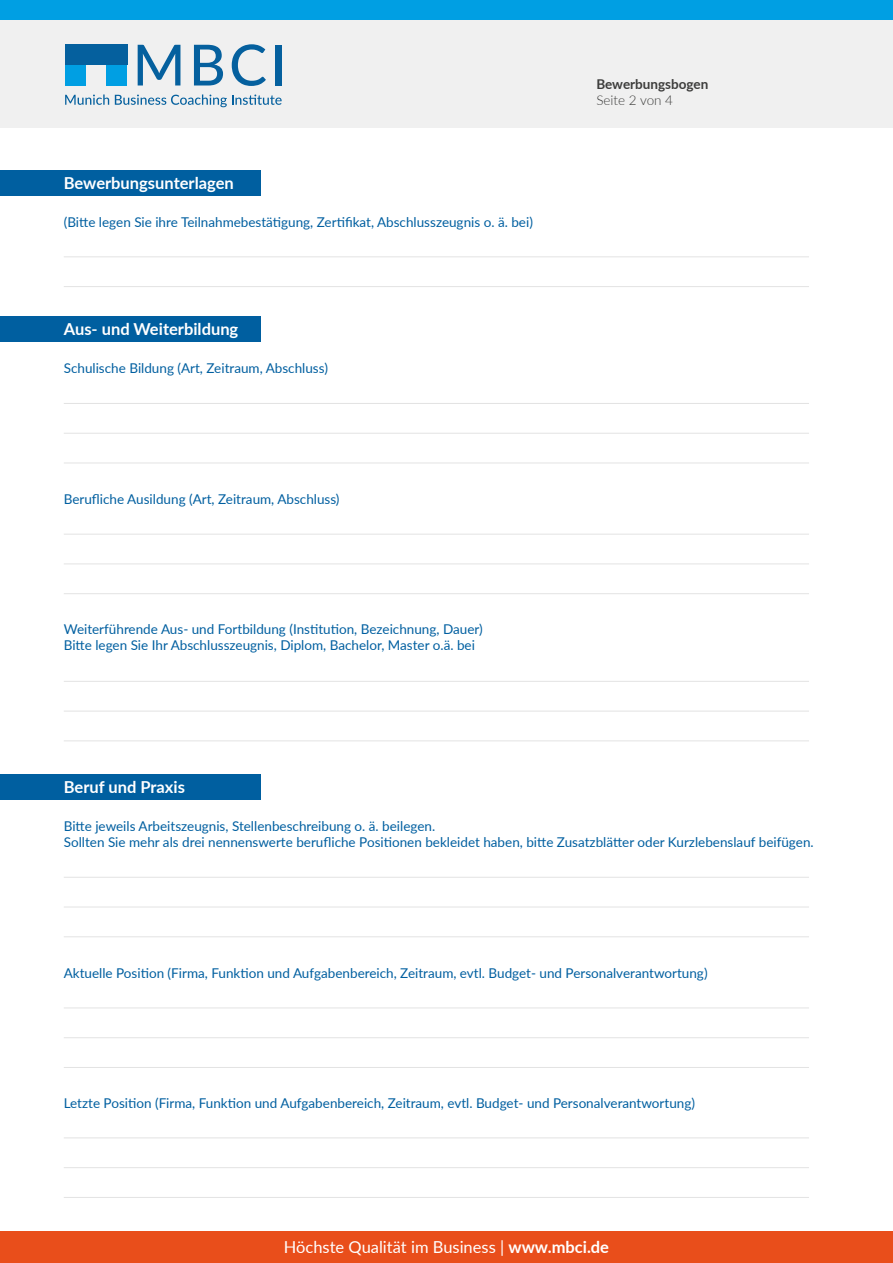
<style>
.page{position:relative;width:893px;height:1263px;background:#fff}
.page>*{position:absolute;margin:0;border:0;box-sizing:border-box;transform-origin:0 0}
.t1{font:700 16.5px "Lato";color:#fff}
.t2{font:16.5px "Lato";color:#fff}
.t3{font:13.5px/16.2px "Lato";color:#005fa0}
.t4{font:700 13.5px "Lato";color:#3c3c3b}
.t5{font:300 13.5px "Lato";color:#3c3c3b}
.s1{font-weight:700}
</style>
<div class="page">
<div style="left:0;top:0;width:893px;height:128px;background:#f0f0f0"></div>
<svg style="left:65px;top:94px;width:44px;height:11px"></svg>
<svg style="left:115px;top:94px;width:167px;height:13px"></svg>
<svg style="left:138px;top:45px;width:42px;height:40px"></svg>
<svg style="left:194px;top:45px;width:29px;height:40px"></svg>
<svg style="left:232px;top:44px;width:34px;height:42px"></svg>
<div style="left:275px;top:45px;width:6px;height:40px;background:#05609e"></div>
<div style="left:65px;top:44px;width:62px;height:21px;background:#05609e"></div>
<div style="left:107px;top:65px;width:20px;height:21px;background:#009fe3"></div>
<div style="left:65px;top:65px;width:21px;height:21px;background:#009fe3"></div>
<div style="left:0;top:0;width:893px;height:19px;background:#009fe3"></div>
<div style="left:0;top:170px;width:260px;height:26px;background:#005fa0"></div>
<div style="left:0;top:774px;width:260px;height:26px;background:#005fa0"></div>
<div style="left:0;top:317px;width:260px;height:25px;background:#005fa0"></div>
<div style="left:0;top:1231px;width:893px;height:32px;background:#e94e1b"></div>
<hr style="left:64px;top:256px;width:745px;height:1px;background:#e3e3e3">
<hr style="left:64px;top:877px;width:745px;height:1px;background:#e3e3e3">
<hr style="left:64px;top:1007px;width:745px;height:1px;background:#e3e3e3">
<hr style="left:64px;top:1137px;width:745px;height:1px;background:#e3e3e3">
<hr style="left:64px;top:403px;width:745px;height:1px;background:#e3e3e3">
<hr style="left:64px;top:534px;width:745px;height:1px;background:#e3e3e3">
<hr style="left:64px;top:681px;width:745px;height:1px;background:#e3e3e3">
<hr style="left:64px;top:286px;width:745px;height:1px;background:#e3e3e3">
<hr style="left:64px;top:907px;width:745px;height:1px;background:#e3e3e3">
<hr style="left:64px;top:1037px;width:745px;height:1px;background:#e3e3e3">
<hr style="left:64px;top:1167px;width:745px;height:1px;background:#e3e3e3">
<hr style="left:64px;top:433px;width:745px;height:1px;background:#e3e3e3">
<hr style="left:64px;top:563px;width:745px;height:1px;background:#e3e3e3">
<hr style="left:64px;top:711px;width:745px;height:1px;background:#e3e3e3">
<hr style="left:64px;top:936px;width:745px;height:1px;background:#e3e3e3">
<hr style="left:64px;top:1067px;width:745px;height:1px;background:#e3e3e3">
<hr style="left:64px;top:1197px;width:745px;height:1px;background:#e3e3e3">
<hr style="left:64px;top:463px;width:745px;height:1px;background:#e3e3e3">
<hr style="left:64px;top:593px;width:745px;height:1px;background:#e3e3e3">
<hr style="left:64px;top:740px;width:745px;height:1px;background:#e3e3e3">
<p class="t1" style="left:64px;top:171px;width:172px">Bewerbungsunterlagen</p>
<p class="t3" style="left:64px;top:213px;width:471px">(Bitte legen Sie ihre Teilnahmebestätigung, Zertifikat, Abschlusszeugnis o. ä. bei)</p>
<p class="t1" style="left:64px;top:317px;width:176px">Aus- und Weiterbildung</p>
<p class="t3" style="left:64px;top:360px;width:266px">Schulische Bildung (Art, Zeitraum, Abschluss)</p>
<p class="t3" style="left:64px;top:490px;width:277px">Berufliche Ausildung (Art, Zeitraum, Abschluss)</p>
<p class="t3" style="left:64px;top:620px;width:420px">Weiterführende Aus- und Fortbildung (Institution, Bezeichnung, Dauer)<br>Bitte legen Sie Ihr Abschlusszeugnis, Diplom, Bachelor, Master o.ä. bei</p>
<p class="t1" style="left:64px;top:775px;width:123px">Beruf und Praxis</p>
<p class="t4" style="left:596px;top:74px;width:114px">Bewerbungsbogen</p>
<p class="t5" style="left:596px;top:91px;width:78px">Seite 2 von 4</p>
<p class="t3" style="left:64px;top:817px;width:751px">Bitte jeweils Arbeitszeugnis, Stellenbeschreibung o. ä. beilegen.<br>Sollten Sie mehr als drei nennenswerte berufliche Positionen bekleidet haben, bitte Zusatzblätter oder Kurzlebenslauf beifügen.</p>
<p class="t3" style="left:64px;top:964px;width:645px">Aktuelle Position (Firma, Funktion und Aufgabenbereich, Zeitraum, evtl. Budget- und Personalverantwortung)</p>
<p class="t3" style="left:64px;top:1094px;width:633px">Letzte Position (Firma, Funktion und Aufgabenbereich, Zeitraum, evtl. Budget- und Personalverantwortung)</p>
<p class="t2" style="left:284px;top:1235px;width:327px">Höchste Qualität im Business | <span class="s1">www.mbci.de</span></p>
</div>
